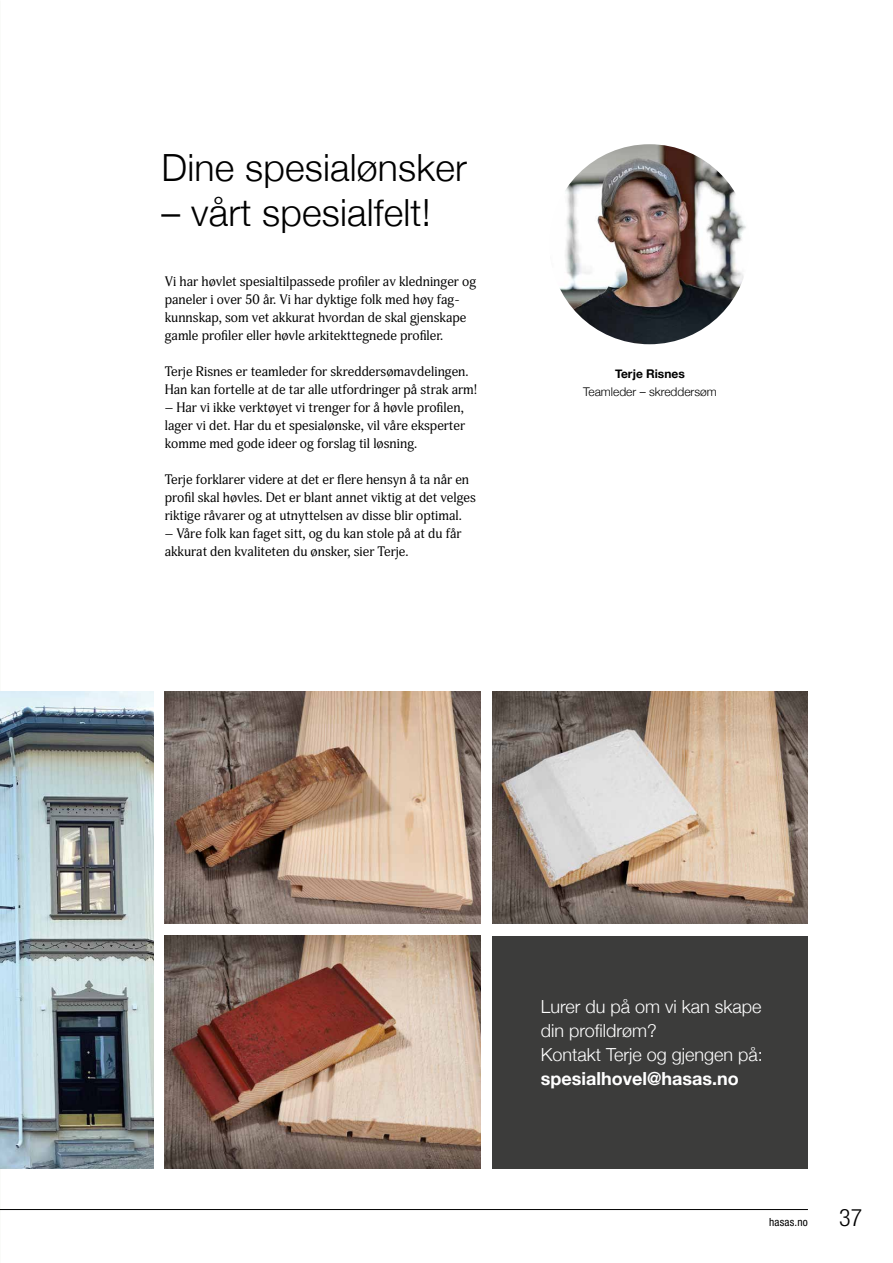
<style>
.page{position:relative;width:893px;height:1263px;background:#fff}
.page>*{position:absolute;margin:0;border:0;box-sizing:border-box;transform-origin:0 0}
.t1{font:300 37.5px "Helvetica Neue";letter-spacing:.005em;color:#000}
.t2{font:300 condensed 24px "Helvetica Neue LT Pro";color:#000}
.t3{font:300 18px/24px "Helvetica Neue";color:#fff}
.t4{font:700 18px "Helvetica Neue";color:#fff}
.t5{font:13.5px/18px "Adonis";color:#000}
.t6{font:300 12px "Helvetica Neue";color:#000}
.t7{font:700 12px "Helvetica Neue";color:#000}
.t8{font:condensed 11.25px "Helvetica Neue LT Pro";letter-spacing:.02em;color:#000}
</style>
<div class="page">
<img style="left:165px;top:936px;width:315px;height:232px">
<img style="left:492px;top:691px;width:316px;height:232px">
<img style="left:165px;top:691px;width:315px;height:232px">
<img style="left:549px;top:144px;width:200px;height:200px;border-radius:100px">
<div style="left:492px;top:936px;width:316px;height:232px;background:#3c3c3b"></div>
<hr style="left:0;top:1209px;width:808px;height:1px;background:#000">
<img style="left:0;top:691px;width:153px;height:477px">
<h1 class="t1" style="left:162px;top:138px;width:307px">Dine spesialønsker</h1>
<h1 class="t1" style="left:162px;top:183px;width:271px">– vårt spesialfelt!</h1>
<p class="t5" style="left:165px;top:273px;width:313px">Vi har høvlet spesialtilpassede profiler av kledninger og paneler i over 50 år. Vi har dyktige folk med høy fag&shy;kunnskap, som vet akkurat hvordan de skal gjenskape gamle profiler eller høvle arkitekttegnede profiler.</p>
<p class="t5" style="left:165px;top:363px;width:314px">Terje Risnes er teamleder for skreddersømavdelingen.<br>Han kan fortelle at de tar alle utfordringer på strak arm!</p>
<p class="t5" style="left:165px;top:399px;width:302px;text-align:justify">– Har vi ikke verktøyet vi trenger for å høvle profilen, lager vi det. Har du et spesialønske, vil våre eksperter komme med gode ideer og forslag til løsning.</p>
<p class="t5" style="left:165px;top:471px;width:313px">Terje forklarer videre at det er flere hensyn å ta når en profil skal høvles. Det er blant annet viktig at det velges riktige råvarer og at utnyttelsen av disse blir optimal.</p>
<p class="t5" style="left:165px;top:525px;width:298px">– Våre folk kan faget sitt, og du kan stole på at du får akkurat den kvaliteten du ønsker, sier Terje.</p>
<p class="t7" style="left:615px;top:364px;width:71px">Terje Risnes</p>
<p class="t6" style="left:583px;top:382px;width:135px">Teamleder – skreddersøm</p>
<h3 class="t3" style="left:541px;top:993px;width:224px">Lurer du på om vi kan skape din profildrøm?<br>Kontakt Terje og gjengen på:</h3>
<h3 class="t4" style="left:541px;top:1064px;width:200px">spesialhovel@hasas.no</h3>
<p class="t8" style="left:769px;top:1215px;width:40px">hasas.no</p>
<h2 class="t2" style="left:839px;top:1204px;width:25px">37</h2>
</div>
